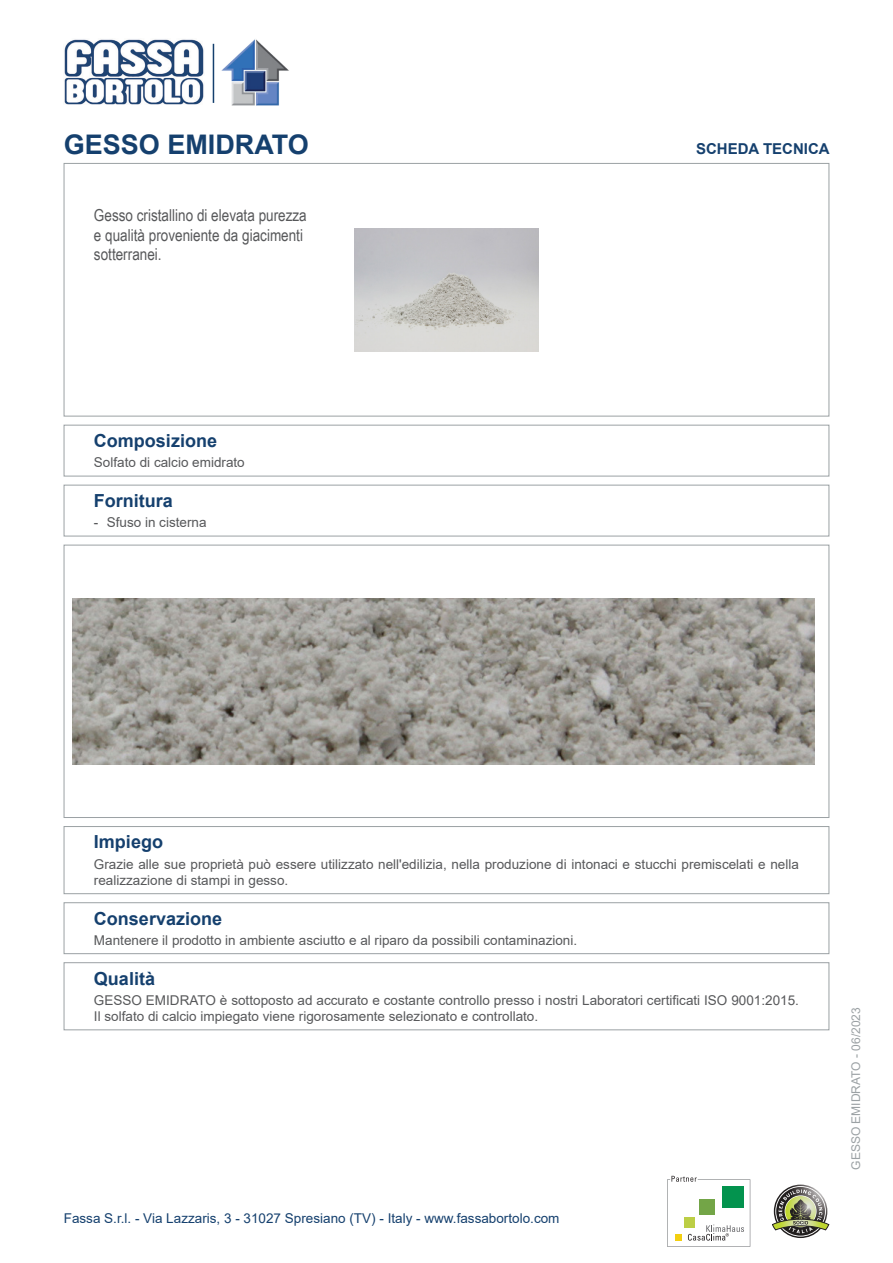
<style>
.page{position:relative;width:893px;height:1263px;background:#fff}
.page>*{position:absolute;margin:0;border:0;box-sizing:border-box;transform-origin:0 0}
.Sottotitolo{font:700 27px "Arial";color:#15406e}
.Titolo{font:700 18px "Arial";color:#15406e}
.Descrizione{font:16.5px/19.8px "Arial Narrow";color:#57585a}
.Scheda_Tecnica{font:700 15px "Arial";color:#15406e}
.Qualita{font:13.5px/16.2px "Arial";color:#57585a}
.Impiego{font:13.5px/16.2px "Arial";color:#57585a}
.Conservazione{font:13.5px "Arial";color:#57585a}
.t1{font:13.5px "Arial";color:#15406e}
.Composizione{font:13.5px "Arial";color:#57585a}
.t2{font:12px "Arial";color:#9ba1a4}
</style>
<div class="page">
<img style="left:354px;top:228px;width:185px;height:123px">
<div style="left:64px;top:163px;width:765px;height:253px;border:1px solid #9ba1a4"></div>
<div style="left:64px;top:425px;width:765px;height:51px;border:1px solid #9ba1a4"></div>
<div style="left:64px;top:485px;width:765px;height:51px;border:1px solid #9ba1a4"></div>
<img style="left:73px;top:598px;width:741px;height:166px">
<div style="left:64px;top:826px;width:765px;height:68px;border:1px solid #9ba1a4"></div>
<div style="left:64px;top:902px;width:765px;height:52px;border:1px solid #9ba1a4"></div>
<div style="left:64px;top:962px;width:765px;height:68px;border:1px solid #9ba1a4"></div>
<svg style="left:667px;top:1176px;width:83px;height:71px"></svg>
<svg style="left:772px;top:1186px;width:57px;height:50px"></svg>
<img style="left:64px;top:39px;width:140px;height:66px">
<hr style="left:213px;top:44px;width:1px;height:59px;background:#15406e">
<img style="left:221px;top:39px;width:68px;height:67px">
<p class="Sottotitolo" style="left:64px;top:126px;width:247px">GESSO EMIDRATO</p>
<p class="Scheda_Tecnica" style="left:696px;top:138px;width:135px">SCHEDA TECNICA</p>
<p class="Descrizione" style="left:94px;top:205px;width:214px">Gesso cristallino di elevata purezza e qualità proveniente da giacimenti sotterranei.</p>
<p class="Titolo" style="left:94px;top:428px;width:125px">Composizione</p>
<p class="Composizione" style="left:94px;top:453px;width:152px">Solfato di calcio emidrato</p>
<p class="Titolo" style="left:94px;top:488px;width:81px">Fornitura</p>
<p class="Qualita" style="left:94px;top:514px;width:114px">- Sfuso in cisterna</p>
<p class="Titolo" style="left:94px;top:829px;width:71px">Impiego</p>
<p class="Impiego" style="left:94px;top:856px;width:706px">Grazie alle sue proprietà può essere utilizzato nell'edilizia, nella produzione di intonaci e stucchi premiscelati e nella realizzazione di stampi in gesso.</p>
<p class="Titolo" style="left:94px;top:905px;width:130px">Conservazione</p>
<p class="Conservazione" style="left:94px;top:931px;width:485px">Mantenere il prodotto in ambiente asciutto e al riparo da possibili contaminazioni.</p>
<p class="Titolo" style="left:94px;top:965px;width:63px">Qualità</p>
<p class="Qualita" style="left:94px;top:992px;width:706px">GESSO EMIDRATO è sottoposto ad accurato e costante controllo presso i nostri Laboratori certificati ISO 9001:2015.<br>Il solfato di calcio impiegato viene rigorosamente selezionato e controllato.</p>
<p class="t1" style="left:64px;top:1208px;width:497px">Fassa S.r.l. - Via Lazzaris, 3 - 31027 Spresiano (TV) - Italy - www.fassabortolo.com</p>
<p class="t2" style="left:848px;top:1170px;width:164px;rotate:-90deg">GESSO EMIDRATO - 06/2023</p>
</div>
